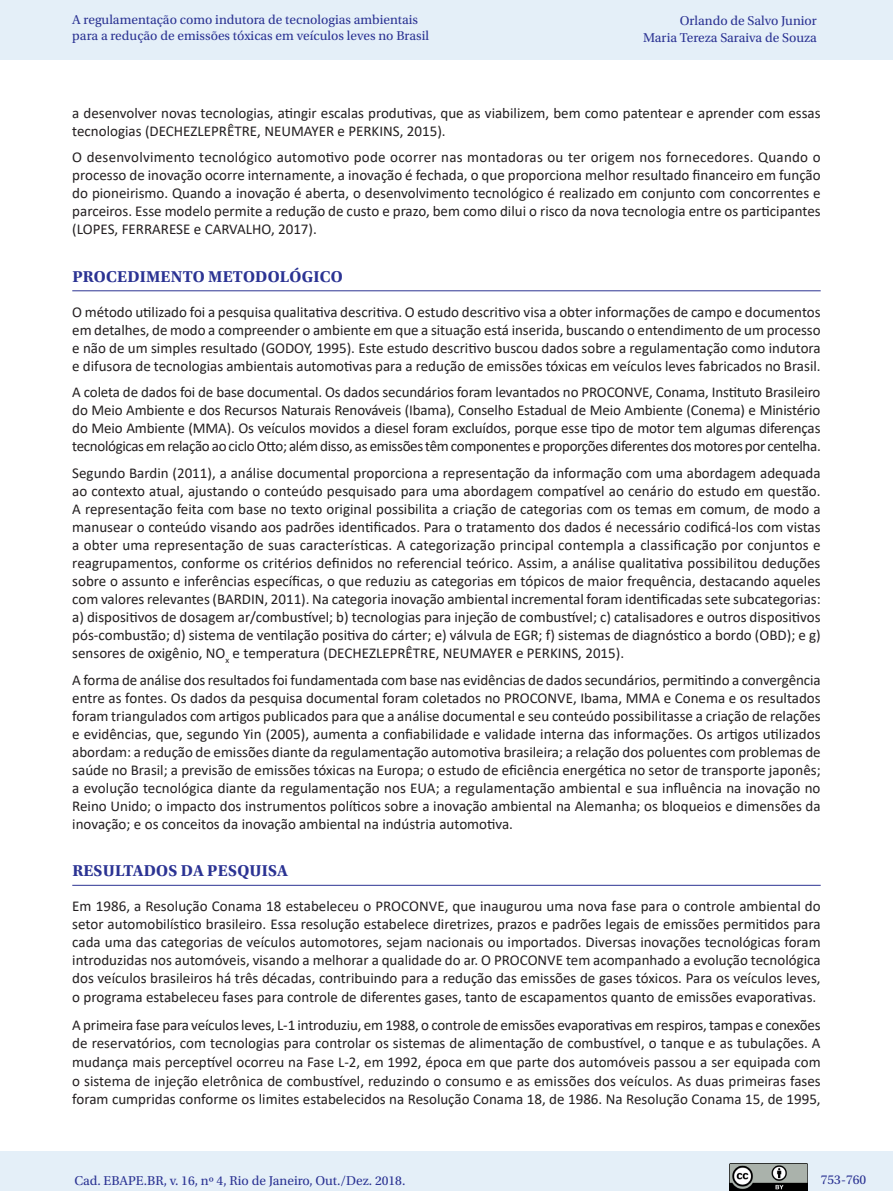
<style>
.page{position:relative;width:893px;height:1191px;background:#fff}
.page>*{position:absolute;margin:0;border:0;box-sizing:border-box;transform-origin:0 0}
._07_1_sub_1{font:700 16.5px "Utopia Std";letter-spacing:.01em;color:#2b3393}
._06_0_texto{font:15px/18px "Calibri";color:#231f20;text-align:justify}
.t1{font:13.5px/16.5px "Utopia Std";color:#2b3393}
</style>
<div class="page">
<div style="left:0;top:1151px;width:893px;height:40px;background:#e4eff8"></div>
<img style="left:730px;top:1163px;width:77px;height:27px">
<div style="left:0;top:0;width:893px;height:60px;background:#e4eff8"></div>
<hr style="left:72px;top:290px;width:749px;height:1px;background:#2b3393">
<hr style="left:72px;top:885px;width:749px;height:1px;background:#2b3393">
<p class="t1" style="left:72px;top:11px;width:358px">A regulamentação como indutora de tecnologias ambientais para a redução de emissões tóxicas em veículos leves no Brasil</p>
<p class="t1" style="left:643px;top:13px;width:175px;text-align:right">Orlando de Salvo Junior<br>Maria Tereza Saraiva de Souza</p>
<p class="_06_0_texto" style="left:72px;top:103px;width:750px">a desenvolver novas tecnologias, atingir escalas produtivas, que as viabilizem, bem como patentear e aprender com essas tecnologias (DECHEZLEPRÊTRE, NEUMAYER e PERKINS, 2015).</p>
<p class="_06_0_texto" style="left:72px;top:148px;width:750px">O desenvolvimento tecnológico automotivo pode ocorrer nas montadoras ou ter origem nos fornecedores. Quando o processo de inovação ocorre internamente, a inovação é fechada, o que proporciona melhor resultado financeiro em função do pioneirismo. Quando a inovação é aberta, o desenvolvimento tecnológico é realizado em conjunto com concorrentes e parceiros. Esse modelo permite a redução de custo e prazo, bem como dilui o risco da nova tecnologia entre os participantes (LOPES, FERRARESE e CARVALHO, 2017).</p>
<p class="_07_1_sub_1" style="left:72px;top:267px;width:272px">PROCEDIMENTO METODOLÓGICO</p>
<p class="_06_0_texto" style="left:72px;top:302px;width:750px">O método utilizado foi a pesquisa qualitativa descritiva. O estudo descritivo visa a obter informações de campo e documentos em detalhes, de modo a compreender o ambiente em que a situação está inserida, buscando o entendimento de um processo e não de um simples resultado (GODOY, 1995). Este estudo descritivo buscou dados sobre a regulamentação como indutora e difusora de tecnologias ambientais automotivas para a redução de emissões tóxicas em veículos leves fabricados no Brasil.</p>
<p class="_06_0_texto" style="left:72px;top:383px;width:750px">A coleta de dados foi de base documental. Os dados secundários foram levantados no PROCONVE, Conama, Instituto Brasileiro do Meio Ambiente e dos Recursos Naturais Renováveis (Ibama), Conselho Estadual de Meio Ambiente (Conema) e Ministério do Meio Ambiente (MMA). Os veículos movidos a diesel foram excluídos, porque esse tipo de motor tem algumas diferenças tecnológicas em relação ao ciclo Otto; além disso, as emissões têm componentes e proporções diferentes dos motores por centelha.</p>
<p class="_06_0_texto" style="left:72px;top:463px;width:750px">Segundo Bardin (2011), a análise documental proporciona a representação da informação com uma abordagem adequada ao contexto atual, ajustando o conteúdo pesquisado para uma abordagem compatível ao cenário do estudo em questão.<br>A representação feita com base no texto original possibilita a criação de categorias com os temas em comum, de modo a manusear o conteúdo visando aos padrões identificados. Para o tratamento dos dados é necessário codificá-los com vistas a obter uma representação de suas características. A categorização principal contempla a classificação por conjuntos e reagrupamentos, conforme os critérios definidos no referencial teórico. Assim, a análise qualitativa possibilitou deduções sobre o assunto e inferências específicas, o que reduziu as categorias em tópicos de maior frequência, destacando aqueles com valores relevantes (BARDIN, 2011). Na categoria inovação ambiental incremental foram identificadas sete subcategorias: a) dispositivos de dosagem ar/combustível; b) tecnologias para injeção de combustível; c) catalisadores e outros dispositivos pós-combustão; d) sistema de ventilação positiva do cárter; e) válvula de EGR; f) sistemas de diagnóstico a bordo (OBD); e g) sensores de oxigênio, NO<sub>x</sub> e temperatura (DECHEZLEPRÊTRE, NEUMAYER e PERKINS, 2015).</p>
<p class="_06_0_texto" style="left:72px;top:670px;width:750px">A forma de análise dos resultados foi fundamentada com base nas evidências de dados secundários, permitindo a convergência entre as fontes. Os dados da pesquisa documental foram coletados no PROCONVE, Ibama, MMA e Conema e os resultados foram triangulados com artigos publicados para que a análise documental e seu conteúdo possibilitasse a criação de relações e evidências, que, segundo Yin (2005), aumenta a confiabilidade e validade interna das informações. Os artigos utilizados abordam: a redução de emissões diante da regulamentação automotiva brasileira; a relação dos poluentes com problemas de saúde no Brasil; a previsão de emissões tóxicas na Europa; o estudo de eficiência energética no setor de transporte japonês; a evolução tecnológica diante da regulamentação nos EUA; a regulamentação ambiental e sua influência na inovação no Reino Unido; o impacto dos instrumentos políticos sobre a inovação ambiental na Alemanha; os bloqueios e dimensões da inovação; e os conceitos da inovação ambiental na indústria automotiva.</p>
<p class="_07_1_sub_1" style="left:72px;top:861px;width:217px">RESULTADOS DA PESQUISA</p>
<p class="_06_0_texto" style="left:72px;top:897px;width:750px">Em 1986, a Resolução Conama 18 estabeleceu o PROCONVE, que inaugurou uma nova fase para o controle ambiental do setor automobilístico brasileiro. Essa resolução estabelece diretrizes, prazos e padrões legais de emissões permitidos para cada uma das categorias de veículos automotores, sejam nacionais ou importados. Diversas inovações tecnológicas foram introduzidas nos automóveis, visando a melhorar a qualidade do ar. O PROCONVE tem acompanhado a evolução tecnológica dos veículos brasileiros há três décadas, contribuindo para a redução das emissões de gases tóxicos. Para os veículos leves, o programa estabeleceu fases para controle de diferentes gases, tanto de escapamentos quanto de emissões evaporativas.</p>
<p class="_06_0_texto" style="left:72px;top:1014px;width:750px;line-height:18.6px">A primeira fase para veículos leves, L-1 introduziu, em 1988, o controle de emissões evaporativas em respiros, tampas e conexões de reservatórios, com tecnologias para controlar os sistemas de alimentação de combustível, o tanque e as tubulações. A mudança mais perceptível ocorreu na Fase L-2, em 1992, época em que parte dos automóveis passou a ser equipada com o sistema de injeção eletrônica de combustível, reduzindo o consumo e as emissões dos veículos. As duas primeiras fases foram cumpridas conforme os limites estabelecidos na Resolução Conama 18, de 1986. Na Resolução Conama 15, de 1995,</p>
<p class="t1" style="left:74px;top:1172px;width:333px">Cad. EBAPE.BR, v. 16, nº 4, Rio de Janeiro, Out./Dez. 2018.</p>
<p class="t1" style="left:821px;top:1171px;width:47px">753-760</p>
</div>
